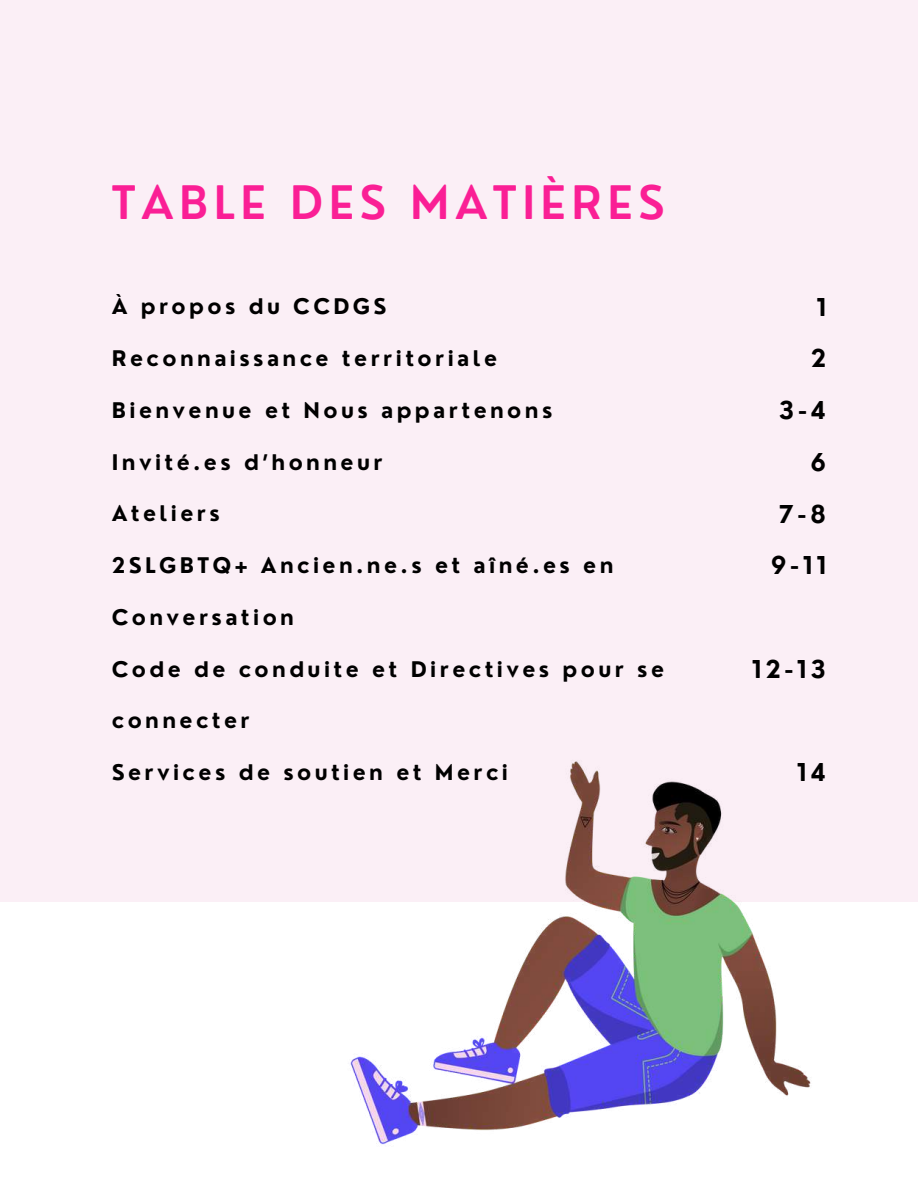
<style>
.page{position:relative;width:918px;height:1188px;background:#fff}
.page>*{position:absolute;margin:0;border:0;box-sizing:border-box;transform-origin:0 0}
.t1{font:600 45px "Nourd";letter-spacing:.12em;color:#fa1f95}
.t2{font:700 24px/51.8px "Nourd";letter-spacing:.16em;color:#000;text-align:right}
.t3{font:700 21px "Nourd";letter-spacing:.16em;color:#000}
</style>
<div class="page">
<div style="left:0;top:0;width:918px;height:901px;background:#fbeff6"></div>
<img style="left:342px;top:761px;width:484px;height:384px">
<h1 class="t1" style="left:112px;top:174px;width:554px">TABLE DES MATIÈRES</h1>
<p class="t3" style="left:112px;top:293px;width:276px">À propos du CCDGS</p>
<p class="t3" style="left:112px;top:345px;width:387px">Reconnaissance territoriale</p>
<p class="t3" style="left:112px;top:397px;width:442px">Bienvenue et Nous appartenons</p>
<p class="t3" style="left:112px;top:449px;width:272px">Invité.es d’honneur</p>
<p class="t3" style="left:112px;top:500px;width:110px">Ateliers</p>
<p class="t3" style="left:112px;top:552px;width:503px">2SLGBTQ+ Ancien.ne.s et aîné.es en</p>
<p class="t3" style="left:112px;top:604px;width:184px">Conversation</p>
<p class="t3" style="left:112px;top:656px;width:554px">Code de conduite et Directives pour se</p>
<p class="t3" style="left:112px;top:707px;width:140px">connecter</p>
<p class="t3" style="left:112px;top:759px;width:398px">Services de soutien et Merci</p>
<p class="t2" style="left:771px;top:281px;width:57px">1<br>2<br>3-4<br>6<br>7-8<br>9-11</p>
<p class="t2" style="left:752px;top:643px;width:76px">12-13</p>
<p class="t2" style="left:797px;top:746px;width:31px">14</p>
</div>
